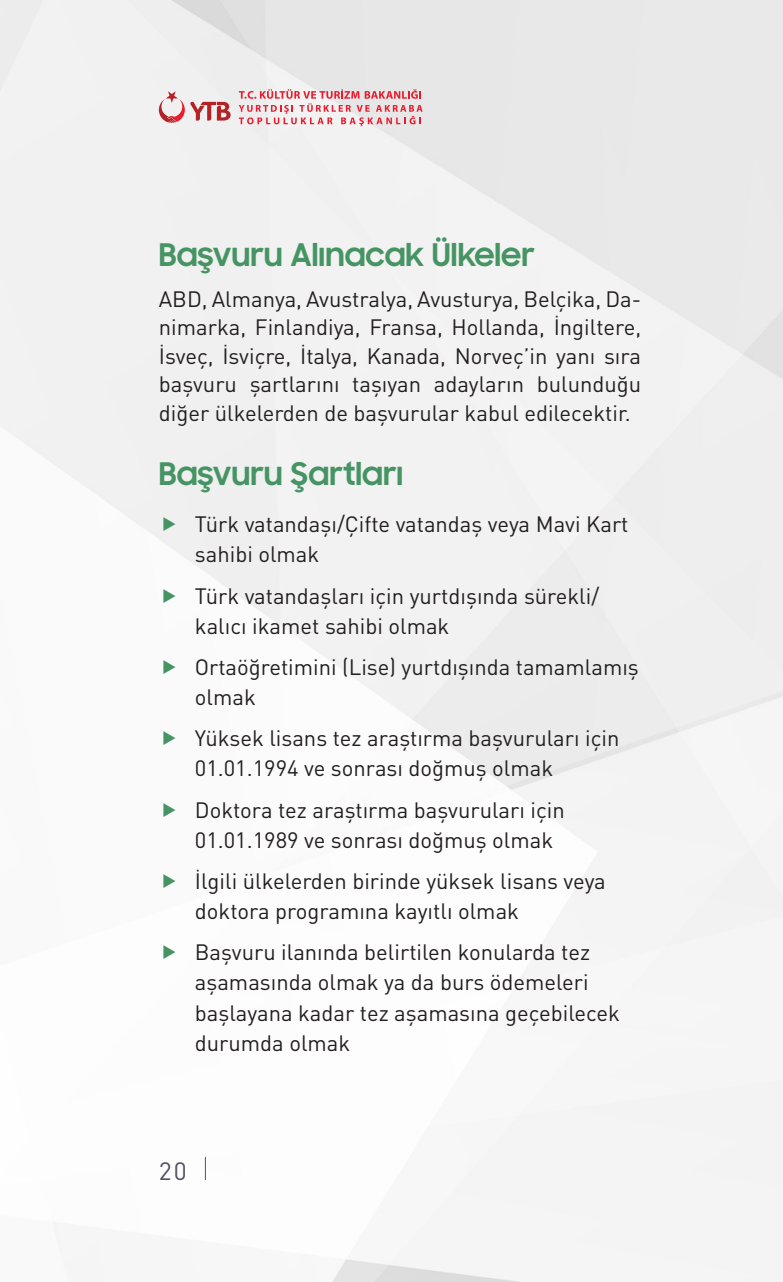
<style>
.page{position:relative;width:783px;height:1282px;background:#fff}
.page>*{position:absolute;margin:0;border:0;box-sizing:border-box;transform-origin:0 0}
.t1{font:700 31.2px "Samsung Sharp Sans";color:#469464}
.t2{font:24.8px "DIN Pro";color:#544f66}
.t3{font:22px/30px "DIN Pro";color:#231f20}
</style>
<div class="page">
<img style="left:0;top:0;width:782px;height:1281px">
<svg style="left:159px;top:91px;width:71px;height:32px"></svg>
<svg style="left:239px;top:89px;width:183px;height:37px"></svg>
<svg style="left:205px;top:1157px;width:1px;height:22px"></svg>
<svg style="left:163px;top:517px;width:12px;height:14px"></svg>
<svg style="left:163px;top:588px;width:12px;height:14px"></svg>
<svg style="left:163px;top:660px;width:12px;height:14px"></svg>
<svg style="left:163px;top:731px;width:12px;height:14px"></svg>
<svg style="left:163px;top:802px;width:12px;height:14px"></svg>
<svg style="left:163px;top:874px;width:12px;height:14px"></svg>
<svg style="left:163px;top:945px;width:12px;height:14px"></svg>
<p class="t1" style="left:159px;top:231px;width:377px">Başvuru Alınacak Ülkeler</p>
<p class="t3" style="left:159px;top:284px;width:483px;line-height:28.6px;text-align:justify">ABD, Almanya, Avustralya, Avusturya, Belçika, Da&shy;nimarka, Finlandiya, Fransa, Hollanda, İngiltere, İsveç, İsviçre, İtalya, Kanada, Norveç’in yanı sıra başvuru şartlarını taşıyan adayların bulunduğu diğer ülkelerden de başvurular kabul edilecektir.</p>
<p class="t1" style="left:159px;top:450px;width:246px">Başvuru Şartları</p>
<p class="t3" style="left:195px;top:508px;width:435px">Türk vatandaşı/Çifte vatandaş veya Mavi Kart sahibi olmak</p>
<p class="t3" style="left:195px;top:580px;width:406px">Türk vatandaşları için yurtdışında sürekli/ kalıcı ikamet sahibi olmak</p>
<p class="t3" style="left:195px;top:651px;width:445px">Ortaöğretimini (Lise) yurtdışında tamamlamış olmak</p>
<p class="t3" style="left:195px;top:723px;width:426px">Yüksek lisans tez araştırma başvuruları için<br>01.01.1994 ve sonrası doğmuş olmak</p>
<p class="t3" style="left:195px;top:794px;width:371px">Doktora tez araştırma başvuruları için<br>01.01.1989 ve sonrası doğmuş olmak</p>
<p class="t3" style="left:195px;top:865px;width:412px">İlgili ülkelerden birinde yüksek lisans veya doktora programına kayıtlı olmak</p>
<p class="t3" style="left:195px;top:937px;width:426px">Başvuru ilanında belirtilen konularda tez aşamasında olmak ya da burs ödemeleri başlayana kadar tez aşamasına geçebilecek durumda olmak</p>
<p class="t2" style="left:159px;top:1154px;width:29px">20</p>
</div>
